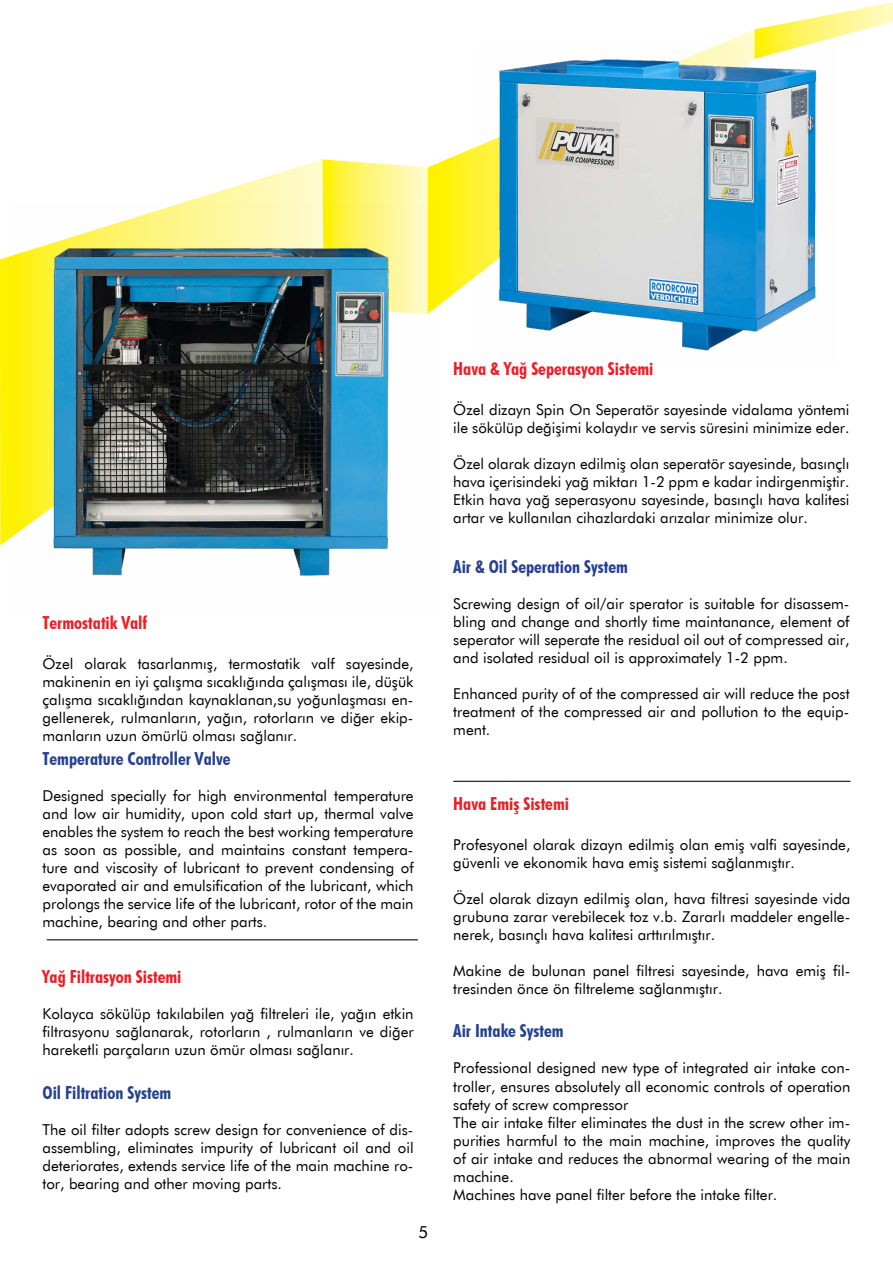
<style>
.page{position:relative;width:893px;height:1263px;background:#fff}
.page>*{position:absolute;margin:0;border:0;box-sizing:border-box;transform-origin:0 0}
.t1{font:700 condensed 18px "Futura BT";color:#25408f}
.t2{font:700 condensed 18px "Futura BT";color:#ed1d24}
.t3{font:16.5px "Futura BT";color:#000}
.t4{font:15px/18px "Futura BT";color:#000;text-align:justify}
</style>
<div class="page">
<img style="left:0;top:159px;width:322px;height:386px">
<img style="left:322px;top:159px;width:106px;height:43px">
<img style="left:428px;top:30px;width:326px;height:278px">
<img style="left:754px;top:2px;width:139px;height:41px">
<img style="left:478px;top:43px;width:339px;height:308px">
<img style="left:12px;top:202px;width:424px;height:374px">
<hr style="left:47px;top:939px;width:371px;height:1px;background:#000">
<hr style="left:453px;top:781px;width:397px;height:1px;background:#000">
<p class="t2" style="left:43px;top:611px;width:106px">Termostatik Valf</p>
<p class="t4" style="left:43px;top:654px;width:373px">Özel olarak tasarlanmış, termostatik valf sayesinde, makinenin en iyi çalışma sıcaklığında çalışması ile, düşük çalışma sıcaklığından kaynaklanan,su yoğunlaşması en&shy;gellenerek, rulmanların, yağın, rotorların ve diğer ekip&shy;manların uzun ömürlü olması sağlanır.</p>
<p class="t1" style="left:43px;top:747px;width:190px">Temperature Controller Valve</p>
<p class="t4" style="left:43px;top:786px;width:373px">Designed specially for high environmental temperature and low air humidity, upon cold start up, thermal valve enables the system to reach the best working temperature as soon as possible, and maintains constant tempera&shy;ture and viscosity of lubricant to prevent condensing of evaporated air and emulsification of the lubricant, which prolongs the service life of the lubricant, rotor of the main machine, bearing and other parts.</p>
<p class="t2" style="left:43px;top:966px;width:141px">Yağ Filtrasyon Sistemi</p>
<p class="t4" style="left:43px;top:1005px;width:373px">Kolayca sökülüp takılabilen yağ filtreleri ile, yağın etkin filtrasyonu sağlanarak, rotorların , rulmanların ve diğer hareketli parçaların uzun ömür olması sağlanır.</p>
<p class="t1" style="left:43px;top:1082px;width:130px">Oil Filtration System</p>
<p class="t4" style="left:43px;top:1121px;width:373px">The oil filter adopts screw design for convenience of dis&shy;assembling, eliminates impurity of lubricant oil and oil deteriorates, extends service life of the main machine ro&shy;tor, bearing and other moving parts.</p>
<p class="t3" style="left:419px;top:1222px;width:11px">5</p>
<p class="t2" style="left:453px;top:358px;width:202px">Hava &amp; Yağ Seperasyon Sistemi</p>
<p class="t4" style="left:453px;top:400px;width:398px">Özel dizayn Spin On Seperatör sayesinde vidalama yöntemi ile sökülüp değişimi kolaydır ve servis süresini minimize eder.</p>
<p class="t4" style="left:453px;top:454px;width:398px">Özel olarak dizayn edilmiş olan seperatör sayesinde, basınçlı hava içerisindeki yağ miktarı 1-2 ppm e kadar indirgenmiştir.<br>Etkin hava yağ seperasyonu sayesinde, basınçlı hava kalitesi artar ve kullanılan cihazlardaki arızalar minimize olur.</p>
<p class="t1" style="left:453px;top:555px;width:176px">Air &amp; Oil Seperation System</p>
<p class="t4" style="left:453px;top:594px;width:398px">Screwing design of oil/air sperator is suitable for disassem&shy;bling and change and shortly time maintanance, element of seperator will seperate the residual oil out of compressed air, and isolated residual oil is approximately 1-2 ppm.</p>
<p class="t4" style="left:453px;top:684px;width:398px">Enhanced purity of of the compressed air will reduce the post treatment of the compressed air and pollution to the equip&shy;ment.</p>
<p class="t2" style="left:453px;top:793px;width:117px">Hava Emiş Sistemi</p>
<p class="t4" style="left:453px;top:835px;width:399px">Profesyonel olarak dizayn edilmiş olan emiş valfi sayesinde, güvenli ve ekonomik hava emiş sistemi sağlanmıştır.</p>
<p class="t4" style="left:453px;top:889px;width:399px">Özel olarak dizayn edilmiş olan, hava filtresi sayesinde vida grubuna zarar verebilecek toz v.b. Zararlı maddeler engelle&shy;nerek, basınçlı hava kalitesi arttırılmıştır.</p>
<p class="t4" style="left:453px;top:961px;width:398px">Makine de bulunan panel filtresi sayesinde, hava emiş fil&shy;tresinden önce ön filtreleme sağlanmıştır.</p>
<p class="t1" style="left:453px;top:1020px;width:112px">Air Intake System</p>
<p class="t4" style="left:453px;top:1059px;width:399px;text-align:left">Professional designed new type of integrated air intake con&shy;troller, ensures absolutely all economic controls of operation safety of screw compressor<br>The air intake filter eliminates the dust in the screw other im&shy;purities harmful to the main machine, improves the quality of air intake and reduces the abnormal wearing of the main machine.<br>Machines have panel filter before the intake filter.</p>
</div>
